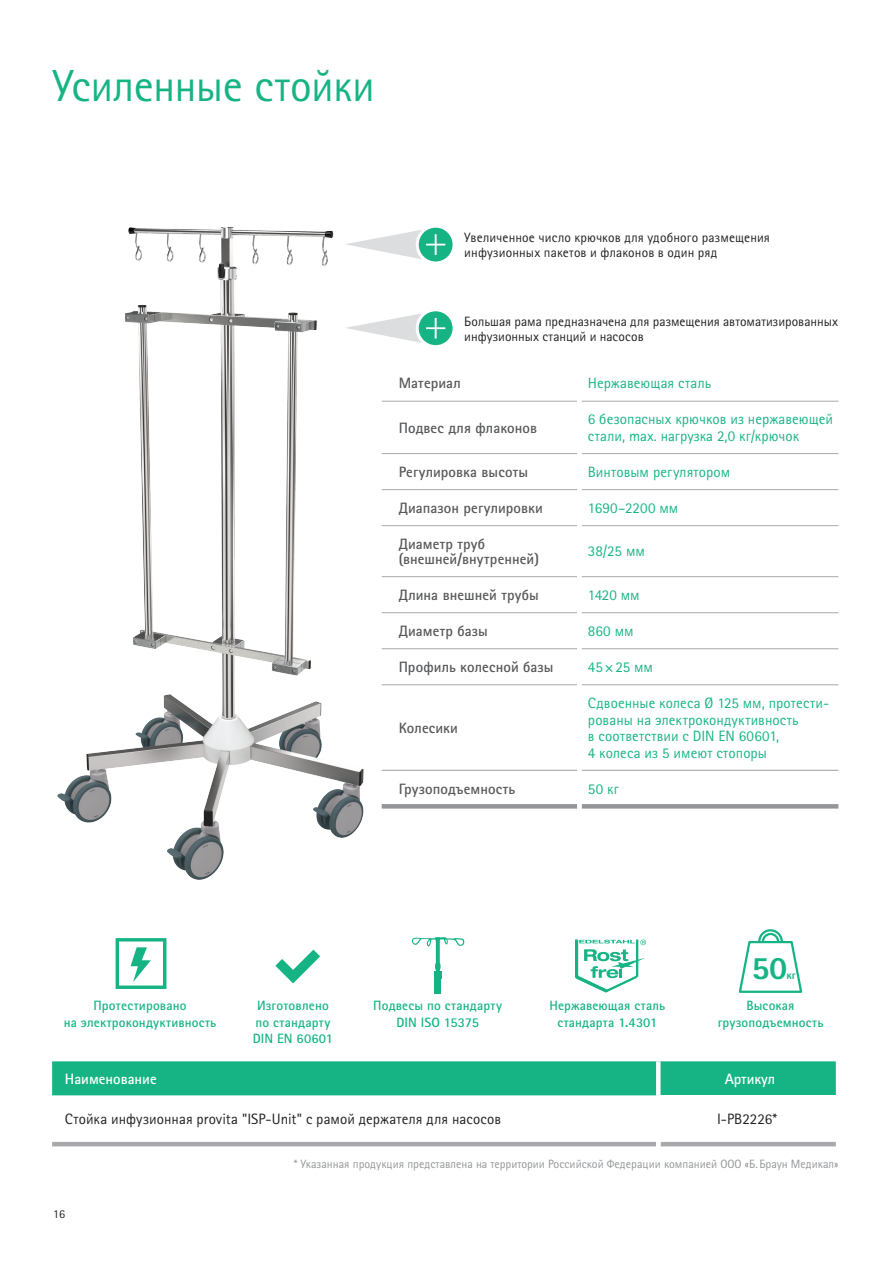
<style>
.page{position:relative;width:893px;height:1263px;background:#fff}
.page>*{position:absolute;margin:0;border:0;box-sizing:border-box;transform-origin:0 0}
.t1{font:45px "Rotis Sans Serif Pro Cyr";letter-spacing:-.01em;color:#16b484}
.t2{font:800 32.7px "Rotis Sans Serif Pro Cyr";color:#16b484}
.t3{font:15px/16.5px "Rotis Sans Serif Pro Cyr";letter-spacing:.005em;color:#16b484}
.t4{font:700 15px/15px "Rotis Sans Serif Pro Cyr";letter-spacing:.005em;color:#57585a}
.t5{font:15px "Rotis Sans Serif Pro Cyr";letter-spacing:.005em;color:#231f20}
.t6{font:700 15px "Rotis Sans Serif Pro Cyr";color:#fff}
.t7{font:13.5px/15px "Rotis Sans Serif Pro Cyr";letter-spacing:.005em;color:#231f20}
.t8{font:700 13.5px/16.5px "Rotis Sans Serif Pro Cyr";letter-spacing:.015em;color:#16b484;text-align:center}
.t9{font:12px "Rotis Sans Serif Pro Cyr";color:#939598}
.t10{font:12px "Rotis Sans Serif Pro Cyr";color:#231f20}
.t11{font:800 11.4px "Rotis Sans Serif Pro Cyr";color:#16b484}
</style>
<div class="page">
<img style="left:57px;top:228px;width:307px;height:652px">
<svg style="left:582px;top:400px;width:256px;height:370px"></svg>
<hr style="left:382px;top:401px;width:195px;height:1px;background:#a8a9ad">
<hr style="left:582px;top:401px;width:256px;height:1px;background:#a8a9ad">
<hr style="left:382px;top:453px;width:195px;height:1px;background:#a8a9ad">
<hr style="left:582px;top:453px;width:256px;height:1px;background:#a8a9ad">
<hr style="left:382px;top:489px;width:195px;height:1px;background:#a8a9ad">
<hr style="left:382px;top:525px;width:195px;height:1px;background:#a8a9ad">
<hr style="left:382px;top:576px;width:195px;height:1px;background:#a8a9ad">
<hr style="left:382px;top:612px;width:195px;height:1px;background:#a8a9ad">
<hr style="left:382px;top:648px;width:195px;height:1px;background:#a8a9ad">
<hr style="left:382px;top:684px;width:195px;height:1px;background:#a8a9ad">
<hr style="left:582px;top:489px;width:256px;height:1px;background:#a8a9ad">
<hr style="left:582px;top:525px;width:256px;height:1px;background:#a8a9ad">
<hr style="left:582px;top:576px;width:256px;height:1px;background:#a8a9ad">
<hr style="left:582px;top:612px;width:256px;height:1px;background:#a8a9ad">
<hr style="left:582px;top:648px;width:256px;height:1px;background:#a8a9ad">
<hr style="left:582px;top:684px;width:256px;height:1px;background:#a8a9ad">
<hr style="left:382px;top:770px;width:195px;height:1px;background:#a8a9ad">
<hr style="left:582px;top:770px;width:256px;height:1px;background:#a8a9ad">
<div style="left:382px;top:804px;width:195px;height:5px;background:#939598"></div>
<div style="left:582px;top:804px;width:256px;height:5px;background:#939598"></div>
<svg style="left:416px;top:225px;width:40px;height:39px"></svg>
<svg style="left:345px;top:229px;width:100px;height:31px"></svg>
<svg style="left:416px;top:308px;width:40px;height:40px"></svg>
<svg style="left:345px;top:313px;width:100px;height:31px"></svg>
<div style="left:52px;top:1061px;width:784px;height:34px;background:#16b484"></div>
<div style="left:656px;top:1061px;width:5px;height:34px;background:#fff"></div>
<hr style="left:52px;top:1142px;width:604px;height:4px;background:#a8a9ad">
<hr style="left:661px;top:1142px;width:175px;height:4px;background:#a8a9ad">
<svg style="left:575px;top:939px;width:71px;height:53px"></svg>
<svg style="left:275px;top:949px;width:45px;height:34px"></svg>
<div style="left:116px;top:938px;width:50px;height:51px;border:3px solid #16b484"></div>
<svg style="left:131px;top:947px;width:20px;height:35px"></svg>
<div style="left:434px;top:971px;width:8px;height:7px;background:#16b484"></div>
<div style="left:435px;top:974px;width:6px;height:19px;background:#16b484"></div>
<svg style="left:412px;top:937px;width:52px;height:34px"></svg>
<svg style="left:738px;top:929px;width:65px;height:64px"></svg>
<h1 class="t1" style="left:52px;top:60px;width:324px">Усиленные стойки</h1>
<p class="t7" style="left:464px;top:230px;width:307px">Увеличенное число крючков для удобного размещения инфузионных пакетов и флаконов в один ряд</p>
<p class="t7" style="left:464px;top:314px;width:375px">Большая рама предназначена для размещения автоматизированных инфузионных станций и насосов</p>
<p class="t4" style="left:399px;top:376px;width:64px">Материал</p>
<p class="t3" style="left:588px;top:375px;width:125px">Нержавеющая сталь</p>
<p class="t4" style="left:399px;top:420px;width:140px">Подвес для флаконов</p>
<p class="t3" style="left:588px;top:411px;width:247px">6 безопасных крючков из нержавеющей стали, max. нагрузка 2,0 кг/крючок</p>
<p class="t4" style="left:399px;top:464px;width:131px">Регулировка высоты</p>
<p class="t3" style="left:588px;top:464px;width:144px">Винтовым регулятором</p>
<p class="t4" style="left:399px;top:500px;width:146px">Диапазон регулировки</p>
<p class="t3" style="left:588px;top:500px;width:92px">1690–2200 мм</p>
<p class="t4" style="left:399px;top:536px;width:142px">Диаметр труб (внешней/внутренней)</p>
<p class="t3" style="left:588px;top:543px;width:59px">38/25 мм</p>
<p class="t4" style="left:399px;top:587px;width:142px">Длина внешней трубы</p>
<p class="t3" style="left:588px;top:587px;width:53px">1420 мм</p>
<p class="t4" style="left:399px;top:623px;width:91px">Диаметр базы</p>
<p class="t3" style="left:588px;top:623px;width:47px">860 мм</p>
<p class="t4" style="left:399px;top:659px;width:156px">Профиль колесной базы</p>
<p class="t3" style="left:588px;top:659px;width:67px">45×25 мм</p>
<p class="t4" style="left:399px;top:720px;width:61px">Колесики</p>
<p class="t3" style="left:588px;top:695px;width:243px">Сдвоенные колеса Ø 125 мм, протести&shy;рованы на электрокондуктивность<br>в соответствии с DIN EN 60601,<br>4 колеса из 5 имеют стопоры</p>
<p class="t4" style="left:399px;top:781px;width:118px">Грузоподъемность</p>
<p class="t3" style="left:588px;top:780px;width:32px">50 кг</p>
<h2 class="t2" style="left:751px;top:947px;width:37px">50</h2>
<p class="t11" style="left:786px;top:968px;width:11px">кг</p>
<p class="t8" style="left:64px;top:997px;width:154px">Протестировано<br>на электрокондуктивность</p>
<p class="t8" style="left:549px;top:997px;width:117px">Нержавеющая сталь стандарта 1.4301</p>
<p class="t8" style="left:253px;top:997px;width:82px">Изготовлено по стандарту<br>DIN EN 60601</p>
<p class="t8" style="left:373px;top:997px;width:130px">Подвесы по стандарту<br>DIN ISO 15375</p>
<p class="t8" style="left:718px;top:997px;width:107px">Высокая грузоподъемность</p>
<p class="t6" style="left:65px;top:1069px;width:93px">Наименование</p>
<p class="t6" style="left:725px;top:1069px;width:52px">Артикул</p>
<p class="t5" style="left:65px;top:1110px;width:438px">Стойка инфузионная provita "ISP-Unit" с рамой держателя для насосов</p>
<p class="t5" style="left:717px;top:1110px;width:61px">I-PB2226*</p>
<p class="t10" style="left:53px;top:1207px;width:13px">16</p>
<p class="t9" style="left:294px;top:1157px;width:546px">* Указанная продукция представлена на территории Российской Федерации компанией ООО «Б.Браун Медикал»</p>
</div>
